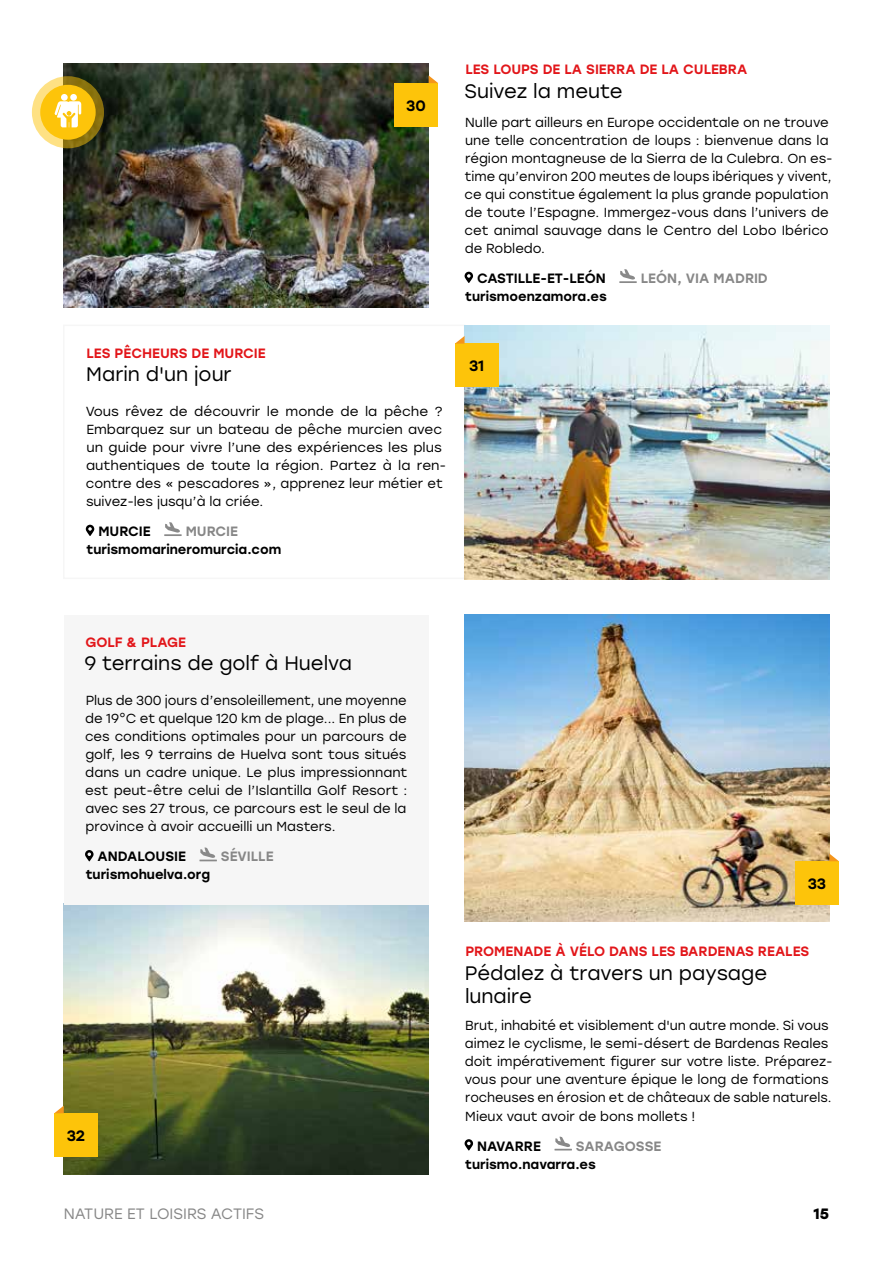
<style>
.page{position:relative;width:893px;height:1263px;background:#fff}
.page>*{position:absolute;margin:0;border:0;box-sizing:border-box;transform-origin:0 0}
.t1{font:19.5px/23.4px "Stolzl";color:#000}
.t2{font:15px "Stolzl";color:#878787}
.t3{font:500 15px "Stolzl";color:#000}
.t4{font:700 15px "Stolzl";color:#000}
.t5{font:500 13.5px "Stolzl";color:#e2161a}
.t6{font:500 13.5px "Stolzl";color:#000}
.t7{font:500 13.5px "Stolzl";color:#878787}
.t8{font:13.2px/18px "Stolzl";color:#000}
.t9{font:500 13.2px "Stolzl";color:#000}
</style>
<div class="page">
<svg style="left:465px;top:272px;width:8px;height:11px"></svg>
<svg style="left:619px;top:269px;width:18px;height:14px"></svg>
<svg style="left:86px;top:525px;width:8px;height:11px"></svg>
<svg style="left:164px;top:522px;width:18px;height:14px"></svg>
<svg style="left:465px;top:1139px;width:8px;height:11px"></svg>
<svg style="left:554px;top:1136px;width:18px;height:14px"></svg>
<img style="left:64px;top:905px;width:364px;height:270px">
<img style="left:64px;top:64px;width:364px;height:243px">
<img style="left:465px;top:325px;width:364px;height:254px">
<img style="left:465px;top:614px;width:364px;height:308px">
<div style="left:64px;top:615px;width:364px;height:290px;background:#f6f6f6"></div>
<svg style="left:85px;top:850px;width:9px;height:11px"></svg>
<svg style="left:199px;top:847px;width:18px;height:14px"></svg>
<div style="left:455px;top:344px;width:43px;height:43px;background:#fdc40a"></div>
<div style="left:54px;top:1113px;width:44px;height:44px;background:#fdc40a"></div>
<svg style="left:455px;top:336px;width:10px;height:8px"></svg>
<svg style="left:54px;top:1105px;width:10px;height:8px"></svg>
<div style="left:394px;top:83px;width:44px;height:43px;background:#fdc40a"></div>
<svg style="left:429px;top:76px;width:9px;height:7px"></svg>
<div style="left:795px;top:861px;width:43px;height:44px;background:#fdc40a"></div>
<svg style="left:829px;top:854px;width:10px;height:7px"></svg>
<svg style="left:32px;top:76px;width:72px;height:72px"></svg>
<div style="left:40px;top:85px;width:56px;height:55px;background:#fdc40a;border-radius:50%"></div>
<svg style="left:54px;top:101px;width:27px;height:26px"></svg>
<div style="left:70px;top:94px;width:7px;height:7px;background:#fff;border-radius:50%"></div>
<div style="left:61px;top:94px;width:7px;height:7px;background:#fff;border-radius:50%"></div>
<p class="t3" style="left:406px;top:95px;width:21px">30</p>
<p class="t5" style="left:87px;top:343px;width:181px">LES PÊCHEURS DE MURCIE</p>
<h1 class="t1" style="left:86px;top:362px;width:147px">Marin d'un jour</h1>
<p class="t8" style="left:86px;top:401px;width:362px">Vous rêvez de découvrir le monde de la pêche ?<br>Embarquez sur un bateau de pêche murcien avec un guide pour vivre l’une des expériences les plus authentiques de toute la région. Partez à la ren&shy;contre des « pescadores », apprenez leur métier et suivez-les jusqu’à la criée.</p>
<p class="t6" style="left:98px;top:522px;width:54px">MURCIE</p>
<p class="t7" style="left:186px;top:522px;width:54px">MURCIE</p>
<p class="t9" style="left:86px;top:540px;width:196px">turismomarineromurcia.com</p>
<p class="t5" style="left:465px;top:60px;width:283px">LES LOUPS DE LA SIERRA DE LA CULEBRA</p>
<h1 class="t1" style="left:465px;top:78px;width:159px">Suivez la meute</h1>
<p class="t8" style="left:465px;top:112px;width:370px">Nulle part ailleurs en Europe occidentale on ne trouve une telle concentration de loups : bienvenue dans la région montagneuse de la Sierra de la Culebra. On es&shy;time qu’environ 200 meutes de loups ibériques y vivent, ce qui constitue également la plus grande population de toute l’Espagne. Immergez-vous dans l’univers de cet animal sauvage dans le Centro del Lobo Ibérico de Robledo.</p>
<p class="t6" style="left:477px;top:269px;width:130px">CASTILLE-ET-LEÓN</p>
<p class="t7" style="left:641px;top:269px;width:129px">LEÓN, VIA MADRID</p>
<p class="t9" style="left:465px;top:287px;width:143px">turismoenzamora.es</p>
<p class="t3" style="left:469px;top:355px;width:17px">31</p>
<p class="t5" style="left:85px;top:632px;width:102px">GOLF &amp; PLAGE</p>
<h1 class="t1" style="left:84px;top:651px;width:269px">9 terrains de golf à Huelva</h1>
<p class="t8" style="left:85px;top:691px;width:324px;text-align:justify">Plus de 300 jours d’ensoleillement, une moyenne de 19°C et quelque 120 km de plage... En plus de ces conditions optimales pour un parcours de golf, les 9 terrains de Huelva sont tous situés dans un cadre unique. Le plus impressionnant est peut-être celui de l’Islantilla Golf Resort : avec ses 27 trous, ce parcours est le seul de la province à avoir accueilli un Masters.</p>
<p class="t6" style="left:98px;top:847px;width:90px">ANDALOUSIE</p>
<p class="t7" style="left:221px;top:847px;width:54px">SÉVILLE</p>
<p class="t9" style="left:86px;top:865px;width:126px">turismohuelva.org</p>
<p class="t3" style="left:67px;top:1125px;width:20px">32</p>
<p class="t3" style="left:808px;top:873px;width:20px">33</p>
<p class="t5" style="left:465px;top:942px;width:345px">PROMENADE À VÉLO DANS LES BARDENAS REALES</p>
<h1 class="t1" style="left:465px;top:960px;width:304px">Pédalez à travers un paysage lunaire</h1>
<p class="t8" style="left:465px;top:1016px;width:370px">Brut, inhabité et visiblement d'un autre monde. Si vous aimez le cyclisme, le semi-désert de Bardenas Reales doit impérativement figurer sur votre liste. Préparez&shy;vous pour une aventure épique le long de formations rocheuses en érosion et de châteaux de sable naturels.<br>Mieux vaut avoir de bons mollets !</p>
<p class="t6" style="left:477px;top:1136px;width:65px">NAVARRE</p>
<p class="t7" style="left:576px;top:1136px;width:87px">SARAGOSSE</p>
<p class="t9" style="left:465px;top:1154px;width:132px">turismo.navarra.es</p>
<p class="t2" style="left:64px;top:1203px;width:202px">NATURE ET LOISIRS ACTIFS</p>
<p class="t4" style="left:814px;top:1203px;width:17px">15</p>
</div>
